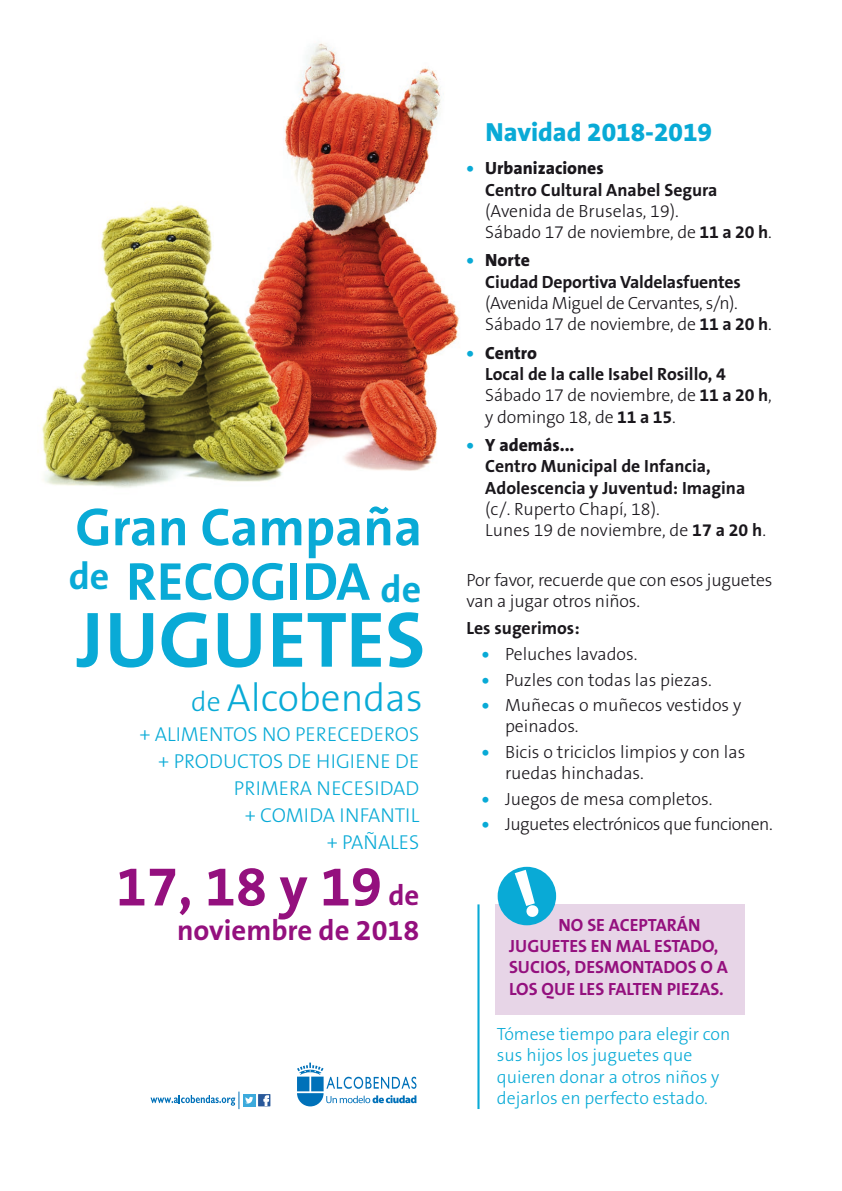
<style>
.page{position:relative;width:842px;height:1191px;background:#fff}
.page>*{position:absolute;margin:0;border:0;box-sizing:border-box;transform-origin:0 0}
.t1{font:700 79.3px "The Sans B7";color:#09aad6}
.t2{font:700 56.4px "The Sans B7";color:#94107e}
.t3{font:700 53.8px "The Sans B7";color:#09aad6}
.t4{font:300 39.4px "The Sans B3";color:#09aad6}
.t5{font:700 38px "The Sans B7";color:#09aad6}
.t6{font:700 28.8px "The Sans B7";color:#94107e}
.t7{font:800 26.4px "The Sans B8";color:#09aad6}
.t8{font:300 20.2px/26.9px "The Sans B3";color:#09aad6;text-align:right}
.t9{font:300 17.8px/21.3px "The Sans B3";letter-spacing:-.01em;color:#1a171c}
.t10{font:700 17.8px/21.3px "The Sans B7";color:#1a171c}
.t11{font:300 17.8px/21.3px "The Sans B3";color:#09aad6}
.t12{font:700 17.8px/21.3px "The Sans B7";color:#94107e}
.t13{font:800 17.8px "The Sans B8";color:#1a171c}
.s1{font-size:27.8px}
.s2{font-size:28.8px}
.s3{color:#09aad6}
.s4{font-family:"The Sans B7";font-weight:700}
.s5{font-family:"The Sans B8";font-weight:800;color:#09aad6}
</style>
<div class="page">
<img style="left:42px;top:43px;width:418px;height:445px">
<svg style="left:297px;top:1062px;width:119px;height:44px"></svg>
<div style="left:243px;top:1094px;width:12px;height:12px;background:#3caadc"></div>
<svg style="left:150px;top:1091px;width:103px;height:18px"></svg>
<div style="left:258px;top:1094px;width:12px;height:12px;background:#28589a"></div>
<svg style="left:264px;top:1095px;width:5px;height:10px"></svg>
<div style="left:495px;top:904px;width:250px;height:110px;background:#e7d5e7"></div>
<div style="left:498px;top:866px;width:58px;height:59px;background:#09aad6;border-radius:50%"></div>
<svg style="left:513px;top:868px;width:27px;height:49px"></svg>
<hr style="left:477px;top:904px;width:2px;height:205px;background:#09aad6">
<h3 class="t3" style="left:75px;top:498px;width:348px">Gran Campaña</h3>
<h3 class="t3" style="left:69px;top:552px;width:303px"><sup>de</sup> RECOGIDA</h3>
<h3 class="t5" style="left:381px;top:569px;width:42px">de</h3>
<h1 class="t1" style="left:77px;top:597px;width:350px">JUGUETES</h1>
<h3 class="t4" style="left:191px;top:676px;width:233px"><span class="s1">de</span> Alcobendas</h3>
<p class="t8" style="left:139px;top:721px;width:281px">+ ALIMENTOS NO PERECEDEROS + PRODUCTOS DE HIGIENE DE<br>PRIMERA NECESIDAD<br>+ COMIDA INFANTIL<br>+ PAÑALES</p>
<h2 class="t2" style="left:116px;top:856px;width:305px">17, 18 y 19 <span class="s2">de</span></h2>
<h3 class="t6" style="left:177px;top:915px;width:244px">noviembre de 2018</h3>
<h3 class="t7" style="left:486px;top:118px;width:228px">Navidad 2018-2019</h3>
<p class="t13" style="left:467px;top:159px;width:139px"><span class="s3">•</span> Urbanizaciones</p>
<p class="t10" style="left:485px;top:179px;width:234px">Centro Cultural Anabel Segura</p>
<p class="t9" style="left:485px;top:201px;width:288px">(Avenida de Bruselas, 19).<br>Sábado 17 de noviembre, de <span class="s4">11 a 20 h</span>.</p>
<p class="t13" style="left:467px;top:251px;width:65px"><span class="s3">•</span> Norte</p>
<p class="t10" style="left:485px;top:272px;width:257px">Ciudad Deportiva Valdelasfuentes</p>
<p class="t9" style="left:485px;top:293px;width:288px">(Avenida Miguel de Cervantes, s/n).<br>Sábado 17 de noviembre, de <span class="s4">11 a 20 h</span>.</p>
<p class="t13" style="left:467px;top:343px;width:72px"><span class="s3">•</span> Centro</p>
<p class="t10" style="left:485px;top:364px;width:242px">Local de la calle Isabel Rosillo, 4</p>
<p class="t9" style="left:485px;top:385px;width:288px">Sábado 17 de noviembre, de <span class="s4">11 a 20 h</span>, y domingo 18, de <span class="s4">11 a 15</span>.</p>
<p class="t13" style="left:467px;top:435px;width:109px"><span class="s3">•</span> Y además...</p>
<p class="t10" style="left:485px;top:456px;width:262px">Centro Municipal de Infancia,<br>Adolescencia y Juventud: Imagina</p>
<p class="t9" style="left:485px;top:499px;width:282px">(c/. Ruperto Chapí, 18).<br>Lunes 19 de noviembre, de <span class="s4">17 a 20 h</span>.</p>
<p class="t9" style="left:467px;top:569px;width:307px">Por favor, recuerde que con esos juguetes van a jugar otros niños.</p>
<p class="t10" style="left:467px;top:617px;width:115px">Les sugerimos:</p>
<p class="t9" style="left:482px;top:644px;width:157px"><span class="s5">•</span> Peluches lavados.</p>
<p class="t9" style="left:482px;top:669px;width:231px"><span class="s5">•</span> Puzles con todas las piezas.</p>
<p class="t9" style="left:505px;top:695px;width:238px;text-indent:-23px"><span class="s5">•</span> Muñecas o muñecos vestidos y peinados.</p>
<p class="t9" style="left:505px;top:742px;width:242px;text-indent:-23px"><span class="s5">•</span> Bicis o triciclos limpios y con las ruedas hinchadas.</p>
<p class="t9" style="left:482px;top:788px;width:232px"><span class="s5">•</span> Juegos de mesa completos.</p>
<p class="t9" style="left:482px;top:814px;width:292px"><span class="s5">•</span> Juguetes electrónicos que funcionen.</p>
<p class="t12" style="left:509px;top:914px;width:220px;text-indent:50px">NO SE ACEPTARÁN<br>JUGUETES EN MAL ESTADO,<br>SUCIOS, DESMONTADOS O A<br>LOS QUE LES FALTEN PIEZAS.</p>
<p class="t11" style="left:497px;top:1024px;width:235px">Tómese tiempo para elegir con sus hijos los juguetes que quieren donar a otros niños y dejarlos en perfecto estado.</p>
</div>
